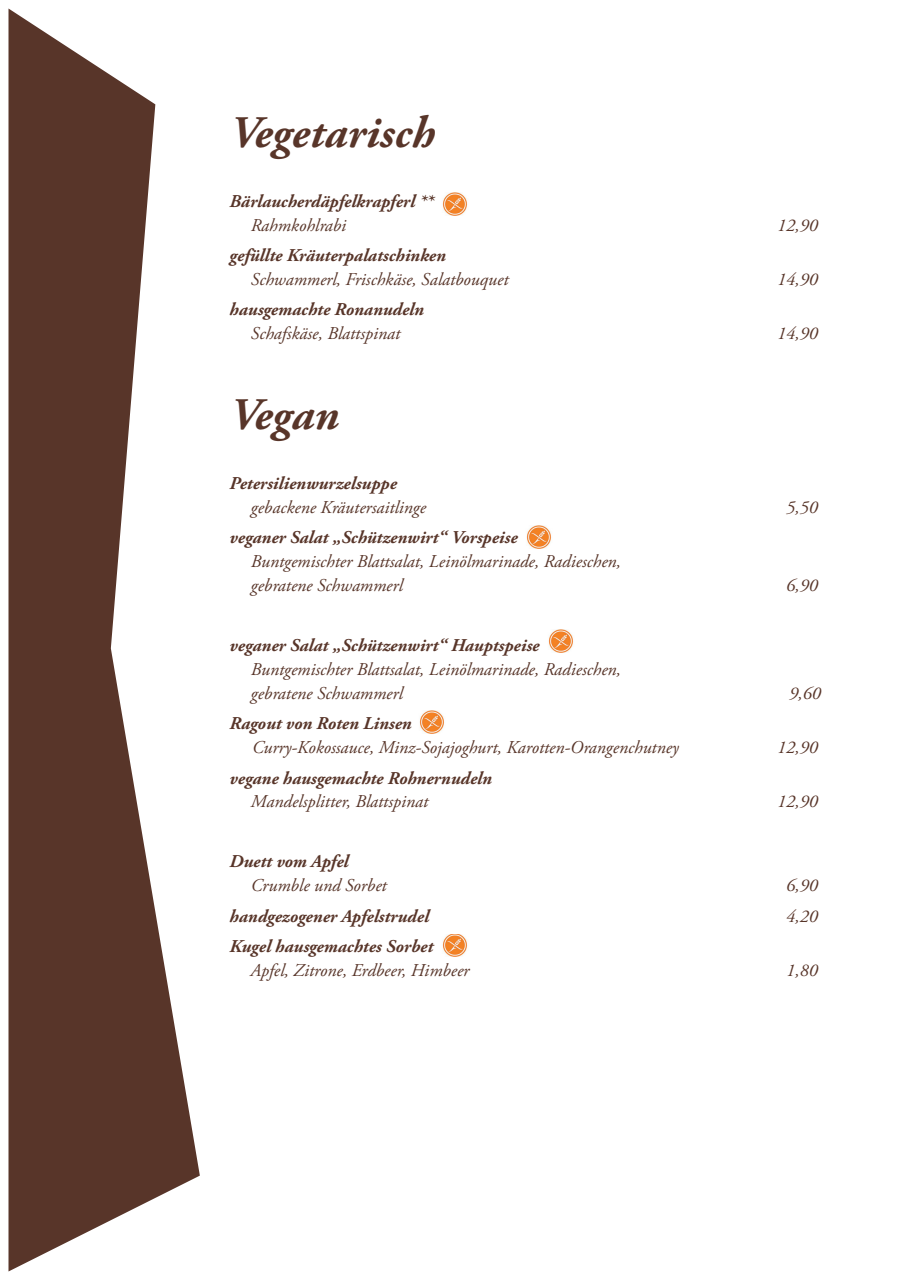
<style>
.page{position:relative;width:910px;height:1280px;background:#fff}
.page>*{position:absolute;margin:0;border:0;box-sizing:border-box;transform-origin:0 0}
.t1{font:italic 700 45px "Adobe Garamond Pro";letter-spacing:.005em;color:#583529}
.t2{font:italic 18px/24px "Adobe Garamond Pro";color:#583529}
.t3{font:italic 700 18px "Adobe Garamond Pro";color:#583529}
</style>
<div class="page">
<svg style="left:9px;top:9px;width:191px;height:1262px;fill:#583529"></svg>
<img style="left:442px;top:192px;width:25px;height:23px">
<img style="left:526px;top:525px;width:25px;height:23px">
<img style="left:548px;top:630px;width:25px;height:22px">
<img style="left:419px;top:710px;width:25px;height:23px">
<img style="left:442px;top:934px;width:25px;height:23px">
<h1 class="t1" style="left:230px;top:107px;width:206px">Vegetarisch</h1>
<p class="t3" style="left:230px;top:191px;width:206px">Bärlaucherdäpfelkrapferl **</p>
<p class="t2" style="left:251px;top:214px;width:97px">Rahmkohlrabi</p>
<p class="t2" style="left:777px;top:214px;width:42px">12,90</p>
<p class="t3" style="left:230px;top:245px;width:218px">gefüllte Kräuterpalatschinken</p>
<p class="t2" style="left:251px;top:268px;width:259px">Schwammerl, Frischkäse, Salatbouquet</p>
<p class="t2" style="left:777px;top:268px;width:42px">14,90</p>
<p class="t3" style="left:230px;top:299px;width:196px">hausgemachte Ronanudeln</p>
<p class="t2" style="left:251px;top:322px;width:151px">Schafskäse, Blattspinat</p>
<p class="t2" style="left:777px;top:322px;width:42px">14,90</p>
<h1 class="t1" style="left:230px;top:389px;width:111px">Vegan</h1>
<p class="t3" style="left:230px;top:473px;width:169px">Petersilienwurzelsuppe</p>
<p class="t2" style="left:251px;top:496px;width:177px">gebackene Kräutersaitlinge</p>
<p class="t2" style="left:786px;top:496px;width:33px">5,50</p>
<p class="t3" style="left:230px;top:527px;width:289px">veganer Salat „Schützenwirt“ Vorspeise</p>
<p class="t2" style="left:251px;top:550px;width:372px">Buntgemischter Blattsalat, Leinölmarinade, Radieschen, gebratene Schwammerl</p>
<p class="t2" style="left:786px;top:574px;width:33px">6,90</p>
<p class="t3" style="left:230px;top:635px;width:311px">veganer Salat „Schützenwirt“ Hauptspeise</p>
<p class="t2" style="left:251px;top:658px;width:372px">Buntgemischter Blattsalat, Leinölmarinade, Radieschen, gebratene Schwammerl</p>
<p class="t2" style="left:789px;top:682px;width:33px">9,60</p>
<p class="t3" style="left:230px;top:713px;width:184px">Ragout von Roten Linsen</p>
<p class="t2" style="left:252px;top:736px;width:428px">Curry-Kokossauce, Minz-Sojajoghurt, Karotten-Orangenchutney</p>
<p class="t2" style="left:777px;top:736px;width:42px">12,90</p>
<p class="t3" style="left:230px;top:767px;width:264px">vegane hausgemachte Rohnernudeln</p>
<p class="t2" style="left:251px;top:790px;width:179px">Mandelsplitter, Blattspinat</p>
<p class="t2" style="left:777px;top:790px;width:42px">12,90</p>
<p class="t3" style="left:230px;top:851px;width:120px">Duett vom Apfel</p>
<p class="t2" style="left:251px;top:874px;width:137px">Crumble und Sorbet</p>
<p class="t2" style="left:786px;top:874px;width:33px">6,90</p>
<p class="t3" style="left:230px;top:905px;width:201px">handgezogener Apfelstrudel</p>
<p class="t2" style="left:786px;top:904px;width:33px">4,20</p>
<p class="t3" style="left:230px;top:935px;width:205px">Kugel hausgemachtes Sorbet</p>
<p class="t2" style="left:251px;top:958px;width:220px">Apfel, Zitrone, Erdbeer, Himbeer</p>
<p class="t2" style="left:786px;top:958px;width:33px">1,80</p>
</div>
